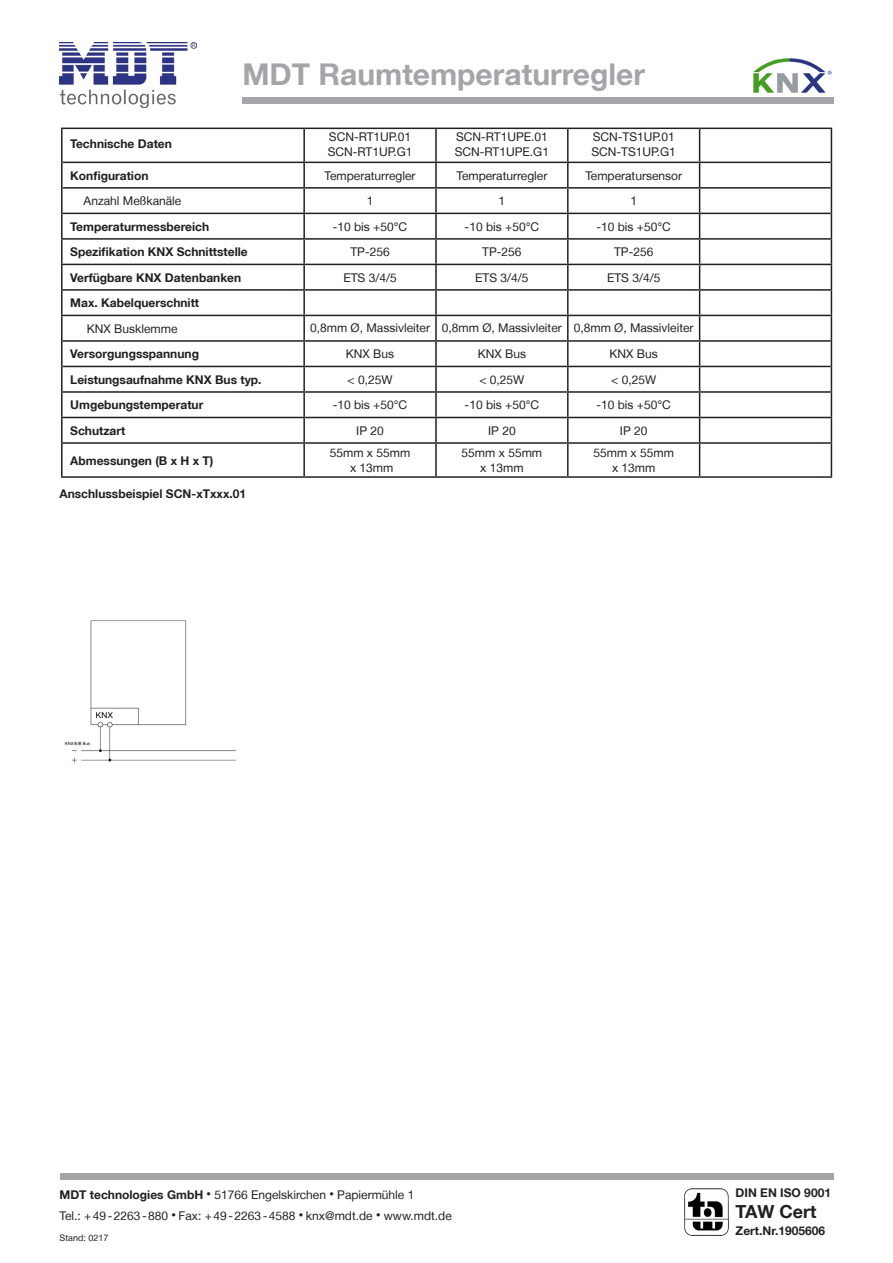
<style>
.page{position:relative;width:893px;height:1263px;background:#fff}
.page>*{position:absolute;margin:0;border:0;box-sizing:border-box;transform-origin:0 0}
.t1{font:700 30px "Helvetica Neue LT";color:#a4a5a9}
.t2{font:700 18px "Helvetica Neue LT";color:#231f20}
.td-data-centered{font:12px/14.4px "Helvetica Neue LT";color:#231f20;text-align:center}
.td-data{font:700 12px "Helvetica Neue LT";color:#231f20}
.td-title{font:12px "Helvetica Neue LT";color:#231f20}
.td-data-2{font:12px "Helvetica Neue LT";color:#231f20}
.td-title-2{font:700 12px "Helvetica Neue LT";color:#231f20}
.t3{font:9px "Helvetica Neue LT";color:#231f20}
.s1{font-weight:700}
.s2{font-size:9px}
</style>
<div class="page">
<hr style="left:61px;top:238px;width:243px;height:2px;background:#231f20">
<hr style="left:61px;top:240px;width:2px;height:24px;background:#231f20">
<hr style="left:61px;top:264px;width:243px;height:1px;background:#231f20">
<hr style="left:61px;top:265px;width:2px;height:24px;background:#231f20">
<hr style="left:61px;top:289px;width:243px;height:2px;background:#231f20">
<hr style="left:61px;top:128px;width:243px;height:1px;background:#231f20">
<hr style="left:61px;top:129px;width:2px;height:33px;background:#231f20">
<hr style="left:61px;top:162px;width:2px;height:26px;background:#231f20">
<hr style="left:61px;top:188px;width:2px;height:25px;background:#231f20">
<hr style="left:61px;top:213px;width:2px;height:25px;background:#231f20">
<hr style="left:61px;top:291px;width:2px;height:24px;background:#231f20">
<hr style="left:61px;top:315px;width:243px;height:1px;background:#231f20">
<hr style="left:61px;top:316px;width:2px;height:25px;background:#231f20">
<hr style="left:61px;top:341px;width:2px;height:25px;background:#231f20">
<hr style="left:61px;top:366px;width:2px;height:25px;background:#231f20">
<hr style="left:61px;top:391px;width:243px;height:2px;background:#231f20">
<hr style="left:61px;top:393px;width:2px;height:24px;background:#231f20">
<hr style="left:61px;top:417px;width:243px;height:1px;background:#231f20">
<hr style="left:61px;top:418px;width:2px;height:24px;background:#231f20">
<svg style="left:62px;top:128px;width:770px;height:314px"></svg>
<hr style="left:61px;top:442px;width:243px;height:2px;background:#231f20">
<hr style="left:61px;top:444px;width:2px;height:32px;background:#231f20">
<hr style="left:304px;top:442px;width:132px;height:2px;background:#231f20">
<hr style="left:303px;top:444px;width:2px;height:32px;background:#231f20">
<hr style="left:436px;top:442px;width:132px;height:2px;background:#231f20">
<hr style="left:435px;top:444px;width:2px;height:32px;background:#231f20">
<hr style="left:568px;top:442px;width:132px;height:2px;background:#231f20">
<hr style="left:567px;top:444px;width:2px;height:32px;background:#231f20">
<hr style="left:700px;top:442px;width:132px;height:2px;background:#231f20">
<hr style="left:699px;top:444px;width:1px;height:32px;background:#231f20">
<hr style="left:831px;top:444px;width:1px;height:32px;background:#231f20">
<hr style="left:61px;top:476px;width:243px;height:2px;background:#231f20">
<hr style="left:304px;top:476px;width:132px;height:2px;background:#231f20">
<hr style="left:436px;top:476px;width:132px;height:2px;background:#231f20">
<hr style="left:568px;top:476px;width:132px;height:2px;background:#231f20">
<hr style="left:700px;top:476px;width:132px;height:2px;background:#231f20">
<hr style="left:63px;top:162px;width:241px;height:1px;background:#231f20">
<hr style="left:304px;top:162px;width:132px;height:1px;background:#231f20">
<hr style="left:436px;top:162px;width:132px;height:1px;background:#231f20">
<hr style="left:568px;top:162px;width:132px;height:1px;background:#231f20">
<hr style="left:700px;top:162px;width:131px;height:1px;background:#231f20">
<hr style="left:63px;top:187px;width:241px;height:2px;background:#231f20">
<hr style="left:304px;top:187px;width:132px;height:2px;background:#231f20">
<hr style="left:436px;top:187px;width:132px;height:2px;background:#231f20">
<hr style="left:568px;top:187px;width:132px;height:2px;background:#231f20">
<hr style="left:700px;top:187px;width:131px;height:2px;background:#231f20">
<hr style="left:63px;top:213px;width:241px;height:1px;background:#231f20">
<hr style="left:304px;top:213px;width:132px;height:1px;background:#231f20">
<hr style="left:436px;top:213px;width:132px;height:1px;background:#231f20">
<hr style="left:568px;top:213px;width:132px;height:1px;background:#231f20">
<hr style="left:700px;top:213px;width:131px;height:1px;background:#231f20">
<hr style="left:63px;top:340px;width:241px;height:2px;background:#231f20">
<hr style="left:304px;top:340px;width:132px;height:2px;background:#231f20">
<hr style="left:436px;top:340px;width:132px;height:2px;background:#231f20">
<hr style="left:568px;top:340px;width:132px;height:2px;background:#231f20">
<hr style="left:700px;top:340px;width:131px;height:2px;background:#231f20">
<hr style="left:63px;top:366px;width:241px;height:1px;background:#231f20">
<hr style="left:304px;top:366px;width:132px;height:1px;background:#231f20">
<hr style="left:436px;top:366px;width:132px;height:1px;background:#231f20">
<hr style="left:568px;top:366px;width:132px;height:1px;background:#231f20">
<hr style="left:700px;top:366px;width:131px;height:1px;background:#231f20">
<img style="left:65px;top:620px;width:171px;height:143px">
<img style="left:60px;top:43px;width:137px;height:65px">
<div style="left:242px;top:98px;width:591px;height:6px;background:#a4a5a9"></div>
<div style="left:60px;top:1174px;width:773px;height:6px;background:#a4a5a9"></div>
<img style="left:685px;top:1188px;width:44px;height:48px">
<img style="left:753px;top:57px;width:79px;height:36px">
<p class="td-title-2" style="left:70px;top:137px;width:103px">Technische Daten</p>
<p class="t1" style="left:242px;top:56px;width:404px">MDT Raumtemperaturregler</p>
<p class="td-title" style="left:329px;top:130px;width:84px">SCN-RT1UP.01</p>
<p class="td-title" style="left:328px;top:144px;width:86px">SCN-RT1UP.G1</p>
<p class="td-title" style="left:456px;top:130px;width:93px">SCN-RT1UPE.01</p>
<p class="td-title" style="left:455px;top:144px;width:96px">SCN-RT1UPE.G1</p>
<p class="td-title" style="left:593px;top:130px;width:84px">SCN-TS1UP.01</p>
<p class="td-title" style="left:591px;top:144px;width:86px">SCN-TS1UP.G1</p>
<p class="td-data" style="left:70px;top:168px;width:80px">Konfiguration</p>
<p class="td-data-centered" style="left:325px;top:168px;width:92px">Temperaturregler</p>
<p class="td-data-centered" style="left:456px;top:168px;width:92px">Temperaturregler</p>
<p class="td-data-centered" style="left:585px;top:168px;width:98px">Temperatursensor</p>
<p class="td-data-2" style="left:84px;top:194px;width:99px">Anzahl Meßkanäle</p>
<p class="td-data-centered" style="left:367px;top:194px;width:8px">1</p>
<p class="td-data-centered" style="left:499px;top:194px;width:8px">1</p>
<p class="td-data-centered" style="left:630px;top:194px;width:8px">1</p>
<p class="td-data" style="left:70px;top:219px;width:140px">Temperaturmessbereich</p>
<p class="td-data-centered" style="left:333px;top:219px;width:76px">-10 bis +50°C</p>
<p class="td-data-centered" style="left:465px;top:219px;width:76px">-10 bis +50°C</p>
<p class="td-data-centered" style="left:596px;top:219px;width:76px">-10 bis +50°C</p>
<p class="td-data" style="left:70px;top:245px;width:179px">Spezifikation KNX Schnittstelle</p>
<p class="td-data-centered" style="left:350px;top:245px;width:41px">TP-256</p>
<p class="td-data-centered" style="left:482px;top:245px;width:41px">TP-256</p>
<p class="td-data-centered" style="left:614px;top:245px;width:41px">TP-256</p>
<p class="td-data" style="left:70px;top:270px;width:172px">Verfügbare KNX Datenbanken</p>
<p class="td-data-centered" style="left:343px;top:270px;width:55px">ETS 3/4/5</p>
<p class="td-data-centered" style="left:475px;top:270px;width:55px">ETS 3/4/5</p>
<p class="td-data-centered" style="left:607px;top:270px;width:55px">ETS 3/4/5</p>
<p class="td-data" style="left:70px;top:296px;width:130px">Max. Kabelquerschnitt</p>
<p class="td-data-2" style="left:87px;top:321px;width:92px">KNX Busklemme</p>
<p class="td-data-centered" style="left:310px;top:321px;width:121px">0,8mm Ø, Massivleiter</p>
<p class="td-data-centered" style="left:442px;top:321px;width:121px">0,8mm Ø, Massivleiter</p>
<p class="td-data-centered" style="left:574px;top:321px;width:121px">0,8mm Ø, Massivleiter</p>
<p class="td-data" style="left:70px;top:347px;width:130px">Versorgungsspannung</p>
<p class="td-data-centered" style="left:346px;top:347px;width:50px">KNX Bus</p>
<p class="td-data-centered" style="left:478px;top:347px;width:50px">KNX Bus</p>
<p class="td-data-centered" style="left:610px;top:347px;width:50px">KNX Bus</p>
<p class="td-data" style="left:70px;top:372px;width:193px">Leistungsaufnahme KNX Bus typ.</p>
<p class="td-data-centered" style="left:348px;top:372px;width:46px">&lt; 0,25W</p>
<p class="td-data-centered" style="left:479px;top:372px;width:46px">&lt; 0,25W</p>
<p class="td-data-centered" style="left:611px;top:372px;width:46px">&lt; 0,25W</p>
<p class="td-data" style="left:70px;top:398px;width:135px">Umgebungstemperatur</p>
<p class="td-data-centered" style="left:333px;top:397px;width:76px">-10 bis +50°C</p>
<p class="td-data-centered" style="left:465px;top:397px;width:76px">-10 bis +50°C</p>
<p class="td-data-centered" style="left:596px;top:397px;width:76px">-10 bis +50°C</p>
<p class="td-data" style="left:70px;top:423px;width:57px">Schutzart</p>
<p class="td-data-centered" style="left:356px;top:423px;width:29px">IP 20</p>
<p class="td-data-centered" style="left:488px;top:423px;width:29px">IP 20</p>
<p class="td-data-centered" style="left:620px;top:423px;width:29px">IP 20</p>
<p class="td-data" style="left:70px;top:453px;width:145px">Abmessungen (B x H x T)</p>
<p class="td-data-centered" style="left:330px;top:445px;width:82px">55mm x 55mm x 13mm</p>
<p class="td-data-centered" style="left:462px;top:445px;width:82px">55mm x 55mm x 13mm</p>
<p class="td-data-centered" style="left:593px;top:445px;width:82px">55mm x 55mm x 13mm</p>
<p class="td-data" style="left:60px;top:486px;width:188px">Anschlussbeispiel SCN-xTxxx.01</p>
<p class="td-data-centered" style="left:60px;top:1183px;width:394px;line-height:21px;text-align:left"><span class="s1">MDT technologies GmbH</span> <span class="s2">•</span> 51766 Engelskirchen <span class="s2">•</span> Papiermühle 1<br>Tel.: +49-2263-880 <span class="s2">•</span> Fax: +49-2263-4588 <span class="s2">•</span> knx@mdt.de <span class="s2">•</span> www.mdt.de</p>
<p class="t3" style="left:60px;top:1232px;width:50px">Stand: 0217</p>
<p class="td-data" style="left:736px;top:1185px;width:97px">DIN EN ISO 9001</p>
<p class="t2" style="left:736px;top:1200px;width:82px">TAW Cert</p>
<p class="td-data" style="left:736px;top:1223px;width:91px">Zert.Nr.1905606</p>
</div>
